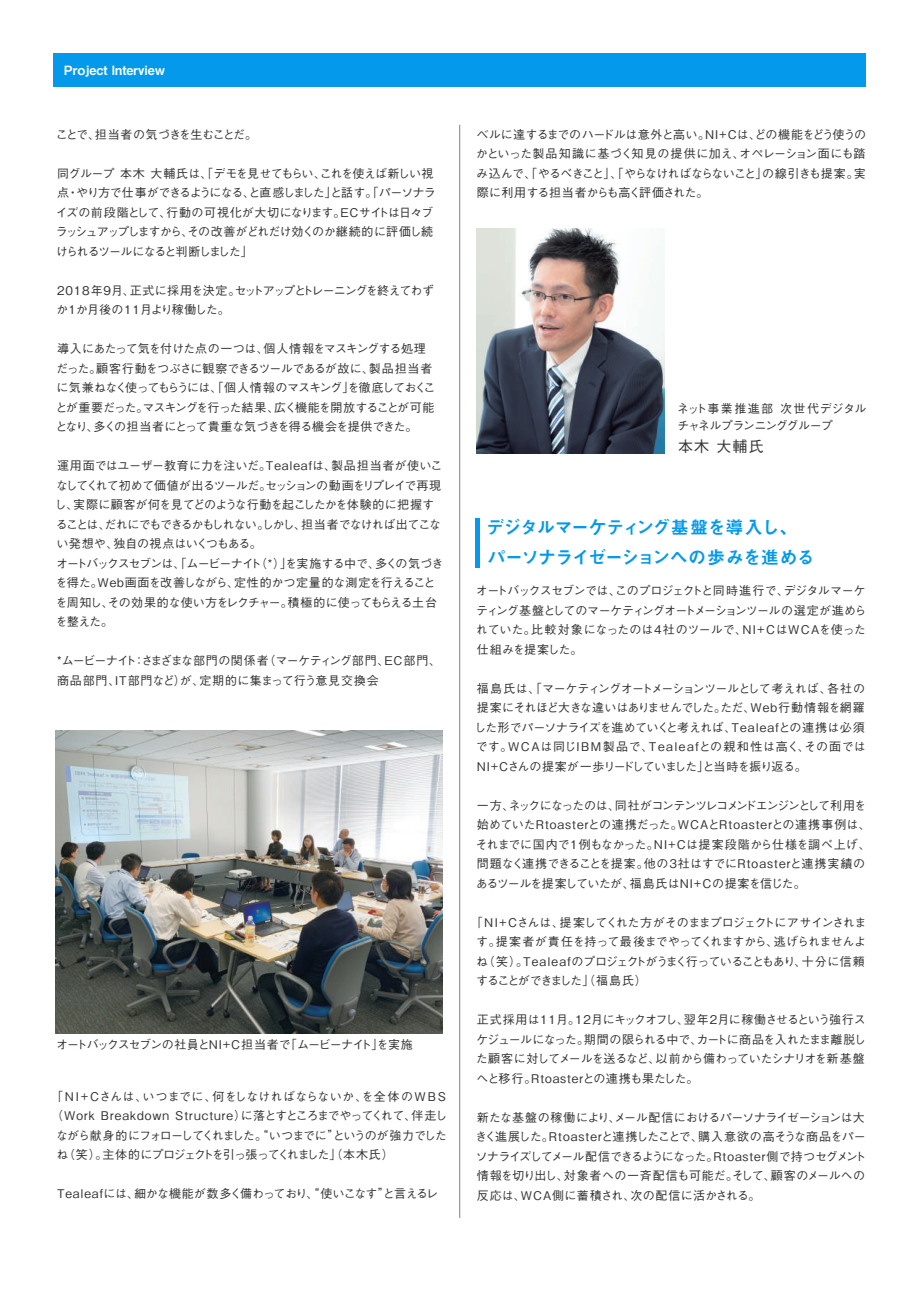
<style>
.page{position:relative;width:919px;height:1289px;background:#fff}
.page>*{position:absolute;margin:0;border:0;box-sizing:border-box;transform-origin:0 0}
.t1{font:18px/30px "Midashi Go Pro MB31";letter-spacing:-.045em;color:#0499eb}
.t2{font:500 15px "Gothic BBB Pro";color:#333}
.t3{font:12.75px "Midashi Go Pro MB31";color:#fff}
.t4{font:500 12px/19.5px "Gothic BBB Pro";letter-spacing:-.04em;color:#333;text-align:justify}
.t5{font:500 12px/19.5px "Gothic BBB Pro";letter-spacing:-.015em;color:#333}
.t6{font:500 12px/19.5px "Gothic BBB Pro";letter-spacing:-.07em;color:#333}
.t7{font:500 12px/19.5px "Gothic BBB Pro";color:#333}
.t8{font:500 12px "Gothic BBB Pro";letter-spacing:.08em;color:#333}
.t9{font:500 12px "Gothic BBB Pro";letter-spacing:-.02em;color:#333}
.t10{font:500 12px "Gothic BBB Pro";letter-spacing:-.075em;color:#333}
.t11{font:500 12px "Gothic BBB Pro";letter-spacing:.03em;color:#333}
.t12{font:500 12px "Gothic BBB Pro";letter-spacing:-.06em;color:#333}
.t13{font:500 12px "Gothic BBB Pro";letter-spacing:-.085em;color:#333}
.t14{font:500 12px "Gothic BBB Pro";letter-spacing:-.065em;color:#333}
</style>
<div class="page">
<hr style="left:475px;top:518px;width:4px;height:49px;background:#0499eb">
<div style="left:53px;top:53px;width:812px;height:33px;background:#0499eb"></div>
<hr style="left:459px;top:125px;width:1px;height:1092px;background:#7f7f7f">
<img style="left:56px;top:730px;width:386px;height:303px">
<img style="left:476px;top:229px;width:188px;height:225px">
<p class="t3" style="left:64px;top:60px;width:103px">Project Interview</p>
<p class="t14" style="left:56px;top:124px;width:203px">ことで、担当者の気づきを生むことだ。</p>
<p class="t6" style="left:56px;top:162px;width:381px">同グループ 本木 大輔氏は、「デモを見せてもらい、これを使えば新しい視点・やり方で仕事ができるようになる、と直感しました」と話す。「パーソナライズの前段階として、行動の可視化が大切になります。ECサイトは日々ブラッシュアップしますから、その改善がどれだけ効くのか継続的に評価し続けられるツールになると判断しました」</p>
<p class="t4" style="left:56px;top:279px;width:379px">2018年9月、正式に採用を決定。セットアップとトレーニングを終えてわずか1か月後の11月より稼働した。</p>
<p class="t4" style="left:55px;top:337px;width:381px;text-align:left">導入にあたって気を付けた点の一つは、個人情報をマスキングする処理だった。顧客行動をつぶさに観察できるツールであるが故に、製品担当者に気兼ねなく使ってもらうには、「個人情報のマスキング」を徹底しておくことが重要だった。マスキングを行った結果、広く機能を開放することが可能となり、多くの担当者にとって貴重な気づきを得る機会を提供できた。</p>
<p class="t4" style="left:54px;top:454px;width:390px;text-align:left">運用面ではユーザー教育に力を注いだ。Tealeafは、製品担当者が使いこなしてくれて初めて価値が出るツールだ。セッションの動画をリプレイで再現し、実際に顧客が何を見てどのような行動を起こしたかを体験的に把握することは、だれにでもできるかもしれない。しかし、担当者でなければ出てこない発想や、独自の視点はいくつもある。<br>オートバックスセブンは、「ムービーナイト（*）」を実施する中で、多くの気づきを得た。Web画面を改善しながら、定性的かつ定量的な測定を行えることを周知し、その効果的な使い方をレクチャー。積極的に使ってもらえる土台を整えた。</p>
<p class="t7" style="left:57px;top:649px;width:385px">*ムービーナイト：さまざまな部門の関係者（マーケティング部門、EC部門、商品部門、IT部門など）が、定期的に集まって行う意見交換会</p>
<p class="t12" style="left:56px;top:1034px;width:358px">オートバックスセブンの社員とNI+C担当者で「ムービーナイト」を実施</p>
<p class="t11" style="left:51px;top:1086px;width:396px">「NI+Cさんは、いつまでに、何をしなければならないか、を全体のWBS</p>
<p class="t8" style="left:51px;top:1106px;width:397px">（Work Breakdown Structure）に落とすところまでやってくれて、伴走し</p>
<p class="t10" style="left:56px;top:1125px;width:392px">ながら献身的にフォローしてくれました。“いつまでに”というのが強力でした</p>
<p class="t13" style="left:57px;top:1145px;width:338px">ね（笑）。主体的にプロジェクトを引っ張ってくれました」（本木氏）</p>
<p class="t9" style="left:57px;top:1184px;width:382px">Tealeafには、細かな機能が数多く備わっており、“使いこなす”と言えるレ</p>
<p class="t4" style="left:475px;top:123px;width:391px">ベルに達するまでのハードルは意外と高い。NI+Cは、どの機能をどう使うのかといった製品知識に基づく知見の提供に加え、オペレーション面にも踏み込んで、「やるべきこと」、「やらなければならないこと」の線引きも提案。実際に利用する担当者からも高く評価された。</p>
<p class="t4" style="left:676px;top:399px;width:191px;line-height:16.5px">ネット事業推進部 次世代デジタルチャネルプランニンググループ</p>
<p class="t2" style="left:677px;top:434px;width:87px">本木 大輔氏</p>
<h1 class="t1" style="left:486px;top:510px;width:330px">デジタルマーケティング基盤を導入し、パーソナライゼーションへの歩みを進める</h1>
<p class="t4" style="left:475px;top:579px;width:392px">オートバックスセブンでは、このプロジェクトと同時進行で、デジタルマーケティング基盤としてのマーケティングオートメーションツールの選定が進められていた。比較対象になったのは4社のツールで、NI+CはWCAを使った仕組みを提案した。</p>
<p class="t4" style="left:474px;top:677px;width:393px">福島氏は、「マーケティングオートメーションツールとして考えれば、各社の提案にそれほど大きな違いはありませんでした。ただ、Web行動情報を網羅した形でパーソナライズを進めていくと考えれば、Tealeafとの連携は必須です。WCAは同じIBM製品で、Tealeafとの親和性は高く、その面ではNI+Cさんの提案が一歩リードしていました」と当時を振り返る。</p>
<p class="t5" style="left:475px;top:794px;width:396px">一方、ネックになったのは、同社がコンテンツレコメンドエンジンとして利用を始めていたRtoasterとの連携だった。WCAとRtoasterとの連携事例は、それまでに国内で1例もなかった。NI+Cは提案段階から仕様を調べ上げ、問題なく連携できることを提案。他の3社はすでにRtoasterと連携実績のあるツールを提案していたが、福島氏はNI+Cの提案を信じた。</p>
<p class="t4" style="left:476px;top:911px;width:391px;text-align:left;text-indent:-5px">「NI+Cさんは、提案してくれた方がそのままプロジェクトにアサインされます。提案者が責任を持って最後までやってくれますから、逃げられませんよね（笑）。Tealeafのプロジェクトがうまく行っていることもあり、十分に信頼することができました」（福島氏）</p>
<p class="t4" style="left:475px;top:1008px;width:391px">正式採用は11月。12月にキックオフし、翌年2月に稼働させるという強行スケジュールになった。期間の限られる中で、カートに商品を入れたまま離脱した顧客に対してメールを送るなど、以前から備わっていたシナリオを新基盤へと移行。Rtoasterとの連携も果たした。</p>
<p class="t4" style="left:475px;top:1106px;width:392px">新たな基盤の稼働により、メール配信におけるパーソナライゼーションは大きく進展した。Rtoasterと連携したことで、購入意欲の高そうな商品をパーソナライズしてメール配信できるようになった。Rtoaster側で持つセグメント情報を切り出し、対象者への一斉配信も可能だ。そして、顧客のメールへの反応は、WCA側に蓄積され、次の配信に活かされる。</p>
</div>
